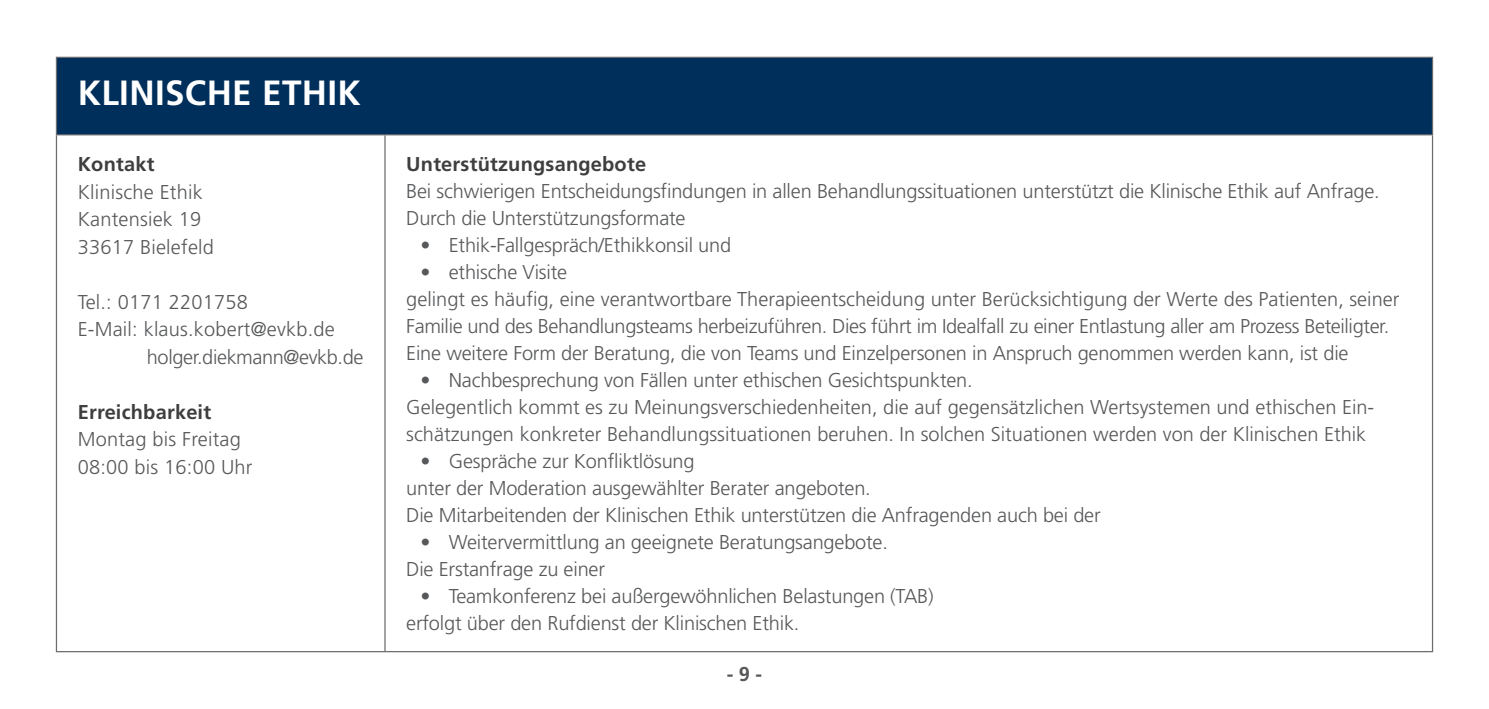
<style>
.page{position:relative;width:1489px;height:709px;background:#fff}
.page>*{position:absolute;margin:0;border:0;box-sizing:border-box;transform-origin:0 0}
.t1{font:700 35px "Frutiger LT Std";letter-spacing:.01em;color:#fff}
.t2{font:300 20px/27px "Frutiger LT Std";letter-spacing:-.01em;color:#57585a}
.t3{font:300 20px "Frutiger LT Std";letter-spacing:.01em;color:#57585a}
.t4{font:700 20px "Frutiger LT Std";letter-spacing:.01em;color:#3e3e3f}
.t5{font:700 20px "Frutiger LT Std";color:#57585a}
.s1{font-weight:900}
</style>
<div class="page">
<div style="left:56px;top:57px;width:1376px;height:78px;background:#002f5b"></div>
<hr style="left:56px;top:57px;width:329px;height:1px;background:#6c6d70">
<hr style="left:56px;top:58px;width:1px;height:76px;background:#6c6d70">
<hr style="left:385px;top:57px;width:1047px;height:1px;background:#6c6d70">
<hr style="left:1431px;top:58px;width:1px;height:76px;background:#6c6d70">
<hr style="left:56px;top:134px;width:329px;height:1px;background:#6c6d70">
<hr style="left:56px;top:135px;width:1px;height:516px;background:#6c6d70">
<hr style="left:385px;top:134px;width:1047px;height:1px;background:#6c6d70">
<hr style="left:384px;top:135px;width:1px;height:516px;background:#6c6d70">
<hr style="left:1431px;top:135px;width:1px;height:516px;background:#6c6d70">
<hr style="left:56px;top:651px;width:329px;height:1px;background:#6c6d70">
<hr style="left:385px;top:651px;width:1047px;height:1px;background:#6c6d70">
<p class="t1" style="left:78px;top:72px;width:285px">KLINISCHE ETHIK</p>
<p class="t4" style="left:78px;top:152px;width:78px">Kontakt</p>
<p class="t3" style="left:78px;top:180px;width:127px">Klinische Ethik</p>
<p class="t3" style="left:78px;top:208px;width:125px">Kantensiek 19</p>
<p class="t3" style="left:78px;top:235px;width:138px">33617 Bielefeld</p>
<p class="t3" style="left:78px;top:290px;width:172px">Tel.: 0171 2201758</p>
<p class="t3" style="left:78px;top:318px;width:258px">E-Mail: klaus.kobert@evkb.de</p>
<p class="t2" style="left:147px;top:343px;width:218px">holger.diekmann@evkb.de</p>
<p class="t4" style="left:78px;top:400px;width:135px">Erreichbarkeit</p>
<p class="t3" style="left:78px;top:428px;width:165px">Montag bis Freitag</p>
<p class="t3" style="left:78px;top:455px;width:176px">08:00 bis 16:00 Uhr</p>
<p class="t4" style="left:406px;top:152px;width:241px">Unterstützungsangebote</p>
<p class="t2" style="left:406px;top:178px;width:974px">Bei schwierigen Entscheidungsfindungen in allen Behandlungssituationen unterstützt die Klinische Ethik auf Anfrage.<br>Durch die Unterstützungsformate</p>
<p class="t2" style="left:420px;top:232px;width:312px"><span class="s1">•</span> Ethik-Fallgespräch/Ethikkonsil und</p>
<p class="t2" style="left:420px;top:259px;width:148px"><span class="s1">•</span> ethische Visite</p>
<p class="t2" style="left:406px;top:286px;width:994px">gelingt es häufig, eine verantwortbare Therapieentscheidung unter Berücksichtigung der Werte des Patienten, seiner<br>Familie und des Behandlungsteams herbeizuführen. Dies führt im Idealfall zu einer Entlastung aller am Prozess Beteiligter.</p>
<p class="t2" style="left:406px;top:340px;width:943px">Eine weitere Form der Beratung, die von Teams und Einzelpersonen in Anspruch genommen werden kann, ist die</p>
<p class="t2" style="left:420px;top:367px;width:554px"><span class="s1">•</span> Nachbesprechung von Fällen unter ethischen Gesichtspunkten.</p>
<p class="t2" style="left:406px;top:394px;width:969px">Gelegentlich kommt es zu Meinungsverschiedenheiten, die auf gegensätzlichen Wertsystemen und ethischen Ein&shy;schätzungen konkreter Behandlungssituationen beruhen. In solchen Situationen werden von der Klinischen Ethik</p>
<p class="t2" style="left:420px;top:448px;width:276px"><span class="s1">•</span> Gespräche zur Konfliktlösung</p>
<p class="t2" style="left:406px;top:475px;width:466px">unter der Moderation ausgewählter Berater angeboten.</p>
<p class="t2" style="left:406px;top:502px;width:696px">Die Mitarbeitenden der Klinischen Ethik unterstützen die Anfragenden auch bei der</p>
<p class="t2" style="left:420px;top:529px;width:469px"><span class="s1">•</span> Weitervermittlung an geeignete Beratungsangebote.</p>
<p class="t2" style="left:406px;top:556px;width:200px">Die Erstanfrage zu einer</p>
<p class="t2" style="left:420px;top:583px;width:515px"><span class="s1">•</span> Teamkonferenz bei außergewöhnlichen Belastungen (TAB)</p>
<p class="t2" style="left:406px;top:610px;width:394px">erfolgt über den Rufdienst der Klinischen Ethik.</p>
<p class="t5" style="left:726px;top:662px;width:37px">- 9 -</p>
</div>
